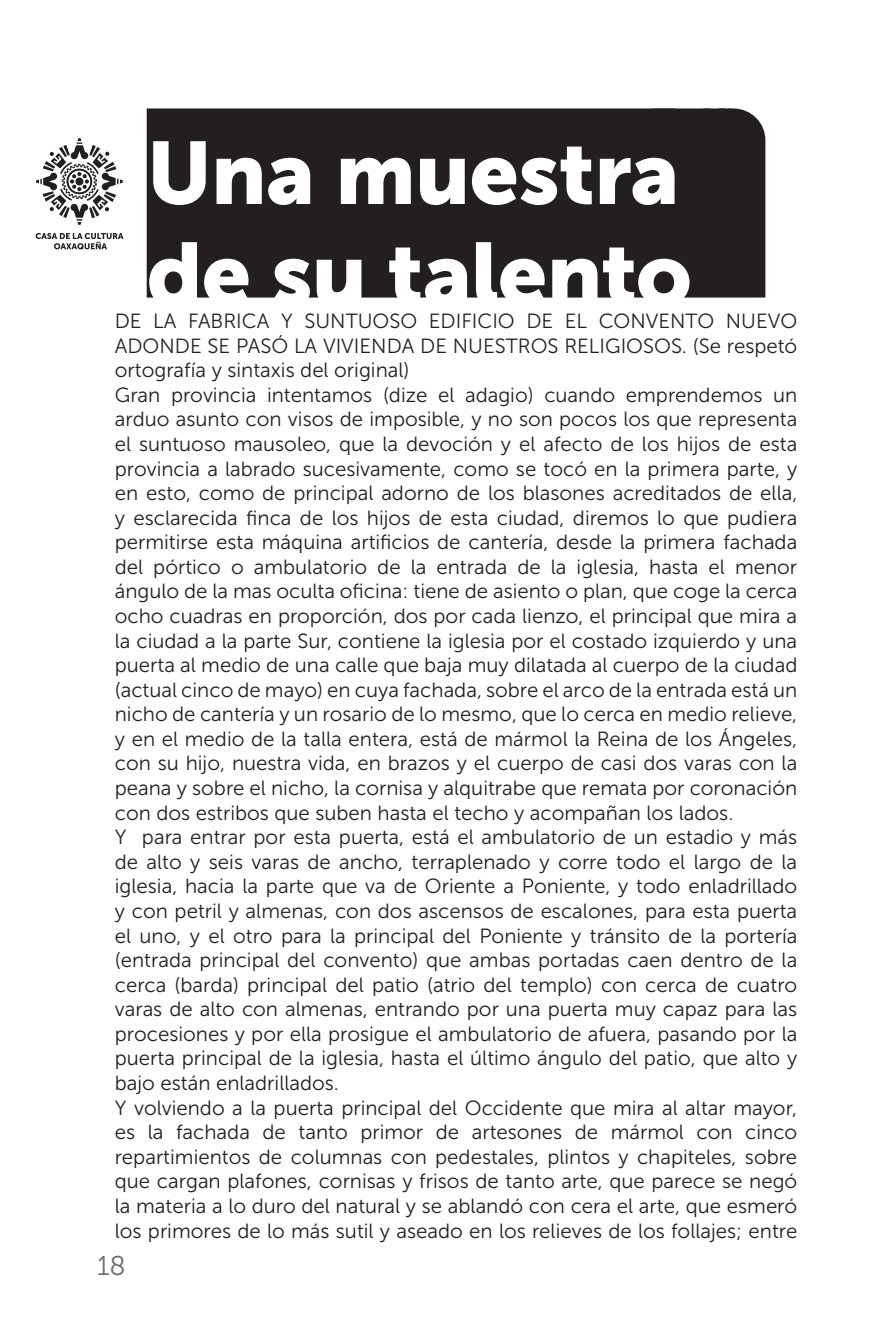
<style>
.page{position:relative;width:893px;height:1340px;background:#fff}
.page>*{position:absolute;margin:0;border:0;box-sizing:border-box;transform-origin:0 0}
.t1{font:87.75px "Museo Sans 900";letter-spacing:-.01em;color:#fff}
.t2{font:27px "Museo Sans 300";color:#6c6d70}
.t3{font:20.47px/24.5px "Museo Sans 300";color:#231f20}
</style>
<div class="page">
<div style="left:147px;top:108px;width:618px;height:189px;background:#231f20"></div>
<svg style="left:36px;top:233px;width:87px;height:16px"></svg>
<svg style="left:36px;top:138px;width:87px;height:87px"></svg>
<h1 class="t1" style="left:147px;top:123px;width:534px">Una muestra</h1>
<h1 class="t1" style="left:147px;top:224px;width:547px">de su talento</h1>
<p class="t3" style="left:115px;top:333px;width:684px">ADONDE SE PASÓ LA VIVIENDA DE NUESTROS RELIGIOSOS. (Se respetó ortografía y sintaxis del original)<br>Gran provincia intentamos (dize el adagio) cuando emprendemos un arduo asunto con visos de imposible, y no son pocos los que representa el suntuoso mausoleo, que la devoción y el afecto de los hijos de esta provincia a labrado sucesivamente, como se tocó en la primera parte, y en esto, como de principal adorno de los blasones acreditados de ella, y esclarecida finca de los hijos de esta ciudad, diremos lo que pudiera permitirse esta máquina artificios de cantería, desde la primera fachada del pórtico o ambulatorio de la entrada de la iglesia, hasta el menor ángulo de la mas oculta oficina: tiene de asiento o plan, que coge la cerca ocho cuadras en proporción, dos por cada lienzo, el principal que mira a la ciudad a la parte Sur, contiene la iglesia por el costado izquierdo y una puerta al medio de una calle que baja muy dilatada al cuerpo de la ciudad (actual cinco de mayo) en cuya fachada, sobre el arco de la entrada está un nicho de cantería y un rosario de lo mesmo, que lo cerca en medio relieve, y en el medio de la talla entera, está de mármol la Reina de los Ángeles, con su hijo, nuestra vida, en brazos y el cuerpo de casi dos varas con la peana y sobre el nicho, la cornisa y alquitrabe que remata por coronación con dos estribos que suben hasta el techo y acompañan los lados.<br>Y para entrar por esta puerta, está el ambulatorio de un estadio y más de alto y seis varas de ancho, terraplenado y corre todo el largo de la iglesia, hacia la parte que va de Oriente a Poniente, y todo enladrillado y con petril y almenas, con dos ascensos de escalones, para esta puerta el uno, y el otro para la principal del Poniente y tránsito de la portería (entrada principal del convento) que ambas portadas caen dentro de la cerca (barda) principal del patio (atrio del templo) con cerca de cuatro varas de alto con almenas, entrando por una puerta muy capaz para las procesiones y por ella prosigue el ambulatorio de afuera, pasando por la puerta principal de la iglesia, hasta el último ángulo del patio, que alto y bajo están enladrillados.<br>Y volviendo a la puerta principal del Occidente que mira al altar mayor, es la fachada de tanto primor de artesones de mármol con cinco repartimientos de columnas con pedestales, plintos y chapiteles, sobre que cargan plafones, cornisas y frisos de tanto arte, que parece se negó la materia a lo duro del natural y se ablandó con cera el arte, que esmeró los primores de lo más sutil y aseado en los relieves de los follajes; entre</p>
<p class="t3" style="left:115px;top:309px;width:684px">DE LA FABRICA Y SUNTUOSO EDIFICIO DE EL CONVENTO NUEVO</p>
<h2 class="t2" style="left:97px;top:1250px;width:30px">18</h2>
</div>
